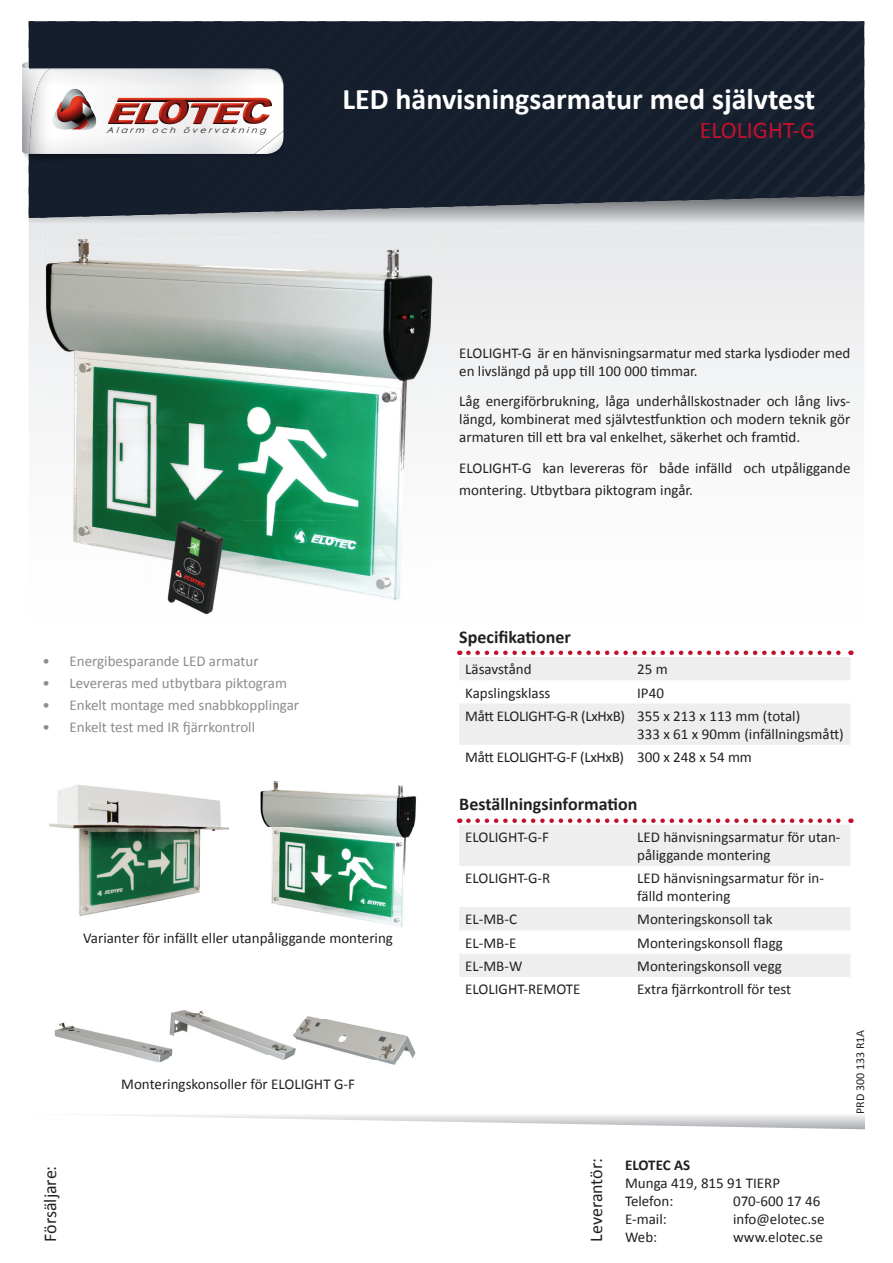
<style>
.page{position:relative;width:893px;height:1263px;background:#fff}
.page>*{position:absolute;margin:0;border:0;box-sizing:border-box;transform-origin:0 0}
.t1{font:700 30px "Calibri";color:#fff}
.t2{font:24px "Calibri";color:#c3102f}
.t3{font:700 18px "Calibri";color:#231f20}
.t4{font:18px "Calibri";color:#231f20}
.t5{font:15px/18px "Calibri";color:#231f20}
.t6{font:15px "Calibri";color:#8a8c8f}
.t7{font:700 15px "Calibri";letter-spacing:-.005em;color:#231f20}
.t8{font:12px "Calibri";color:#231f20}
.t9{font:italic 8.25px "Century Gothic";color:#231f20;scale:1.16 1}
</style>
<div class="page">
<div style="left:29px;top:242px;width:835px;height:170px;background:#efeff0"></div>
<svg style="left:22px;top:21px;width:842px;height:197px;background:#393f4a"></svg>
<img style="left:254px;top:131px;width:29px;height:23px">
<svg style="left:115px;top:1115px;width:750px;height:15px"></svg>
<img style="left:55px;top:1022px;width:115px;height:40px">
<img style="left:173px;top:1010px;width:31px;height:4px">
<img style="left:173px;top:1014px;width:120px;height:46px">
<img style="left:170px;top:1012px;width:3px;height:45px">
<img style="left:295px;top:1016px;width:121px;height:45px">
<img style="left:380px;top:1061px;width:17px;height:4px">
<img style="left:293px;top:1033px;width:2px;height:23px">
<img style="left:43px;top:242px;width:293px;height:182px">
<img style="left:336px;top:242px;width:98px;height:359px">
<img style="left:73px;top:424px;width:116px;height:132px">
<img style="left:189px;top:424px;width:147px;height:96px">
<img style="left:244px;top:520px;width:92px;height:69px">
<div style="left:43px;top:225px;width:391px;height:17px;background:#e7e8e9"></div>
<img style="left:260px;top:781px;width:157px;height:146px">
<svg style="left:459px;top:825px;width:391px;height:152px;fill:#eeeeef"></svg>
<svg style="left:468px;top:818px;width:383px;height:5px"></svg>
<svg style="left:459px;top:650px;width:392px;height:95px"></svg>
<img style="left:146px;top:518px;width:98px;height:97px">
<img style="left:49px;top:784px;width:180px;height:132px">
<p class="t9" style="left:107px;top:124px;width:141px">Alarm och övervakning</p>
<h1 class="t1" style="left:342px;top:80px;width:474px">LED hänvisningsarmatur med självtest</h1>
<h2 class="t2" style="left:700px;top:115px;width:117px">ELOLIGHT-G</h2>
<p class="t5" style="left:459px;top:344px;width:393px">ELOLIGHT-G är en hänvisningsarmatur med starka lysdioder med en livslängd på upp till 100 000 timmar.</p>
<p class="t5" style="left:459px;top:392px;width:393px;text-align:justify">Låg energiförbrukning, låga underhållskostnader och lång livs&shy;längd, kombinerat med självtestfunktion och modern teknik gör armaturen till ett bra val enkelhet, säkerhet och framtid.</p>
<p class="t5" style="left:459px;top:457px;width:393px;line-height:21.6px">ELOLIGHT-G kan levereras för både infälld och utpåliggande montering. Utbytbara piktogram ingår.</p>
<p class="t6" style="left:43px;top:651px;width:218px">• Energibesparande LED armatur</p>
<p class="t6" style="left:43px;top:673px;width:246px">• Levereras med utbytbara piktogram</p>
<p class="t6" style="left:43px;top:696px;width:258px">• Enkelt montage med snabbkopplingar</p>
<p class="t6" style="left:43px;top:718px;width:214px">• Enkelt test med IR fjärrkontroll</p>
<p class="t5" style="left:83px;top:929px;width:311px">Varianter för infällt eller utanpåliggande montering</p>
<p class="t5" style="left:121px;top:1075px;width:235px">Monteringskonsoller för ELOLIGHT G-F</p>
<p class="t3" style="left:459px;top:625px;width:113px">Specifikationer</p>
<p class="t5" style="left:465px;top:660px;width:68px">Läsavstånd</p>
<p class="t5" style="left:637px;top:660px;width:32px">25 m</p>
<p class="t5" style="left:465px;top:683px;width:87px">Kapslingsklass</p>
<p class="t5" style="left:465px;top:681px;width:337px;line-height:23.2px;text-indent:172px">IP40<br>Mått ELOLIGHT-G-R (LxHxB) 355 x 213 x 113 mm (total)</p>
<p class="t5" style="left:465px;top:722px;width:380px;line-height:23.2px;text-indent:172px">333 x 61 x 90mm (infällningsmått)<br>Mått ELOLIGHT-G-F (LxHxB) 300 x 248 x 54 mm</p>
<p class="t3" style="left:459px;top:793px;width:180px">Beställningsinformation</p>
<p class="t5" style="left:465px;top:828px;width:85px">ELOLIGHT-G-F</p>
<p class="t5" style="left:637px;top:828px;width:205px">LED hänvisningsarmatur för utan&shy;påliggande montering</p>
<p class="t5" style="left:465px;top:869px;width:87px">ELOLIGHT-G-R</p>
<p class="t5" style="left:637px;top:869px;width:188px">LED hänvisningsarmatur för in&shy;fälld montering</p>
<p class="t5" style="left:465px;top:910px;width:53px">EL-MB-C</p>
<p class="t5" style="left:637px;top:910px;width:137px">Monteringskonsoll tak</p>
<p class="t5" style="left:465px;top:934px;width:53px">EL-MB-E</p>
<p class="t5" style="left:637px;top:934px;width:147px">Monteringskonsoll flagg</p>
<p class="t5" style="left:465px;top:957px;width:59px">EL-MB-W</p>
<p class="t5" style="left:637px;top:957px;width:146px">Monteringskonsoll vegg</p>
<p class="t5" style="left:465px;top:980px;width:117px">ELOLIGHT-REMOTE</p>
<p class="t5" style="left:637px;top:980px;width:155px">Extra fjärrkontroll för test</p>
<p class="t8" style="left:853px;top:1114px;width:86px;rotate:-90deg">PRD 300 133 R1A</p>
<p class="t4" style="left:39px;top:1242px;width:78px;rotate:-90deg">Försäljare:</p>
<p class="t4" style="left:585px;top:1242px;width:85px;rotate:-90deg">Leverantör:</p>
<p class="t7" style="left:625px;top:1155px;width:67px">ELOTEC AS</p>
<p class="t5" style="left:625px;top:1174px;width:157px">Munga 419, 815 91 TIERP<br>Telefon:</p>
<p class="t5" style="left:733px;top:1192px;width:89px">070-600 17 46</p>
<p class="t5" style="left:625px;top:1210px;width:43px">E-mail:</p>
<p class="t5" style="left:733px;top:1210px;width:93px">info@elotec.se</p>
<p class="t5" style="left:625px;top:1228px;width:34px">Web:</p>
<p class="t5" style="left:733px;top:1228px;width:91px">www.elotec.se</p>
</div>
